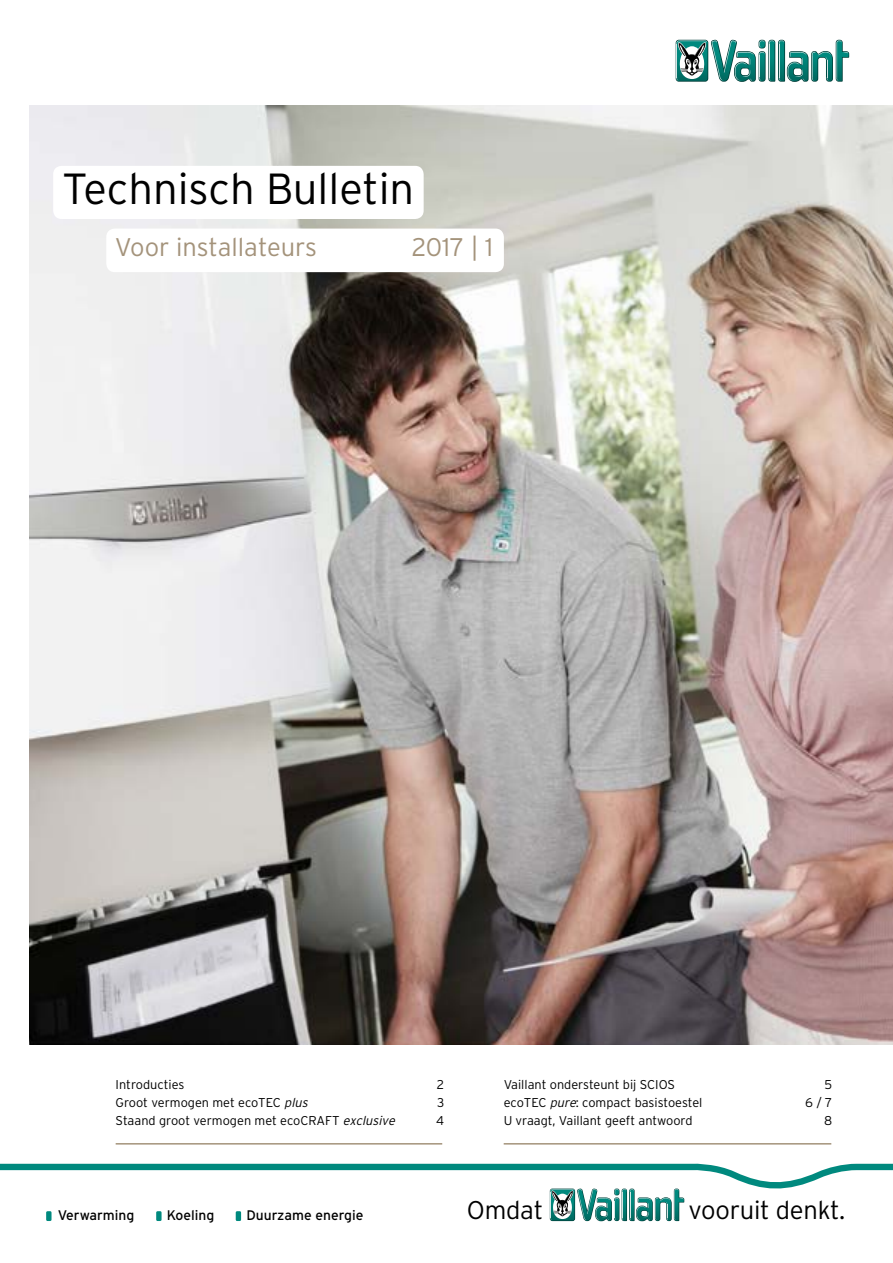
<style>
.page{position:relative;width:893px;height:1263px;background:#fff}
.page>*{position:absolute;margin:0;border:0;box-sizing:border-box;transform-origin:0 0}
.t1{font:300 43.5px "Interstate OT";color:#000}
.t2{font:300 25.65px "Interstate OT";letter-spacing:-.01em;color:#000}
.t3{font:300 25.5px "Interstate OT";color:#a4937b}
.t4{font:13.8px "Interstate OT";color:#000}
.t5{font:300 12.75px "Interstate OT";color:#000}
.s1{font-style:italic}
</style>
<div class="page">
<img style="left:30px;top:106px;width:863px;height:938px">
<svg style="left:676px;top:40px;width:173px;height:42px"></svg>
<div style="left:53px;top:166px;width:371px;height:53px;background:#fff;border-radius:9px"></div>
<div style="left:106px;top:229px;width:398px;height:43px;background:#fff;border-radius:9px"></div>
<hr style="left:116px;top:1143px;width:326px;height:1px;background:#a4937b">
<hr style="left:504px;top:1143px;width:327px;height:1px;background:#a4937b">
<svg style="left:0;top:1164px;width:893px;height:57px"></svg>
<div style="left:46px;top:1211px;width:6px;height:10px;background:#00897e"></div>
<div style="left:156px;top:1211px;width:6px;height:10px;background:#00897e"></div>
<div style="left:236px;top:1211px;width:5px;height:10px;background:#00897e"></div>
<h1 class="t1" style="left:62px;top:164px;width:354px">Technisch Bulletin</h1>
<h3 class="t3" style="left:115px;top:232px;width:204px">Voor installateurs</h3>
<h3 class="t3" style="left:412px;top:232px;width:83px">2017 | 1</h3>
<p class="t5" style="left:116px;top:1077px;width:70px">Introducties</p>
<p class="t5" style="left:437px;top:1077px;width:9px">2</p>
<p class="t5" style="left:116px;top:1095px;width:197px">Groot vermogen met ecoTEC <span class="s1">plus</span></p>
<p class="t5" style="left:437px;top:1095px;width:9px">3</p>
<p class="t5" style="left:116px;top:1113px;width:284px">Staand groot vermogen met ecoCRAFT <span class="s1">exclusive</span></p>
<p class="t5" style="left:436px;top:1113px;width:9px">4</p>
<p class="t5" style="left:504px;top:1077px;width:173px">Vaillant ondersteunt bij SCIOS</p>
<p class="t5" style="left:824px;top:1077px;width:9px">5</p>
<p class="t5" style="left:504px;top:1095px;width:200px">ecoTEC <span class="s1">pure</span>: compact basistoestel</p>
<p class="t5" style="left:805px;top:1095px;width:28px">6 / 7</p>
<p class="t5" style="left:504px;top:1113px;width:190px">U vraagt, Vaillant geeft antwoord</p>
<p class="t5" style="left:824px;top:1113px;width:10px">8</p>
<p class="t4" style="left:58px;top:1207px;width:78px">Verwarming</p>
<p class="t4" style="left:167px;top:1207px;width:49px">Koeling</p>
<p class="t4" style="left:247px;top:1207px;width:118px">Duurzame energie</p>
<h2 class="t2" style="left:467px;top:1195px;width:78px">Omdat</h2>
<h2 class="t2" style="left:689px;top:1195px;width:158px">vooruit denkt.</h2>
</div>
